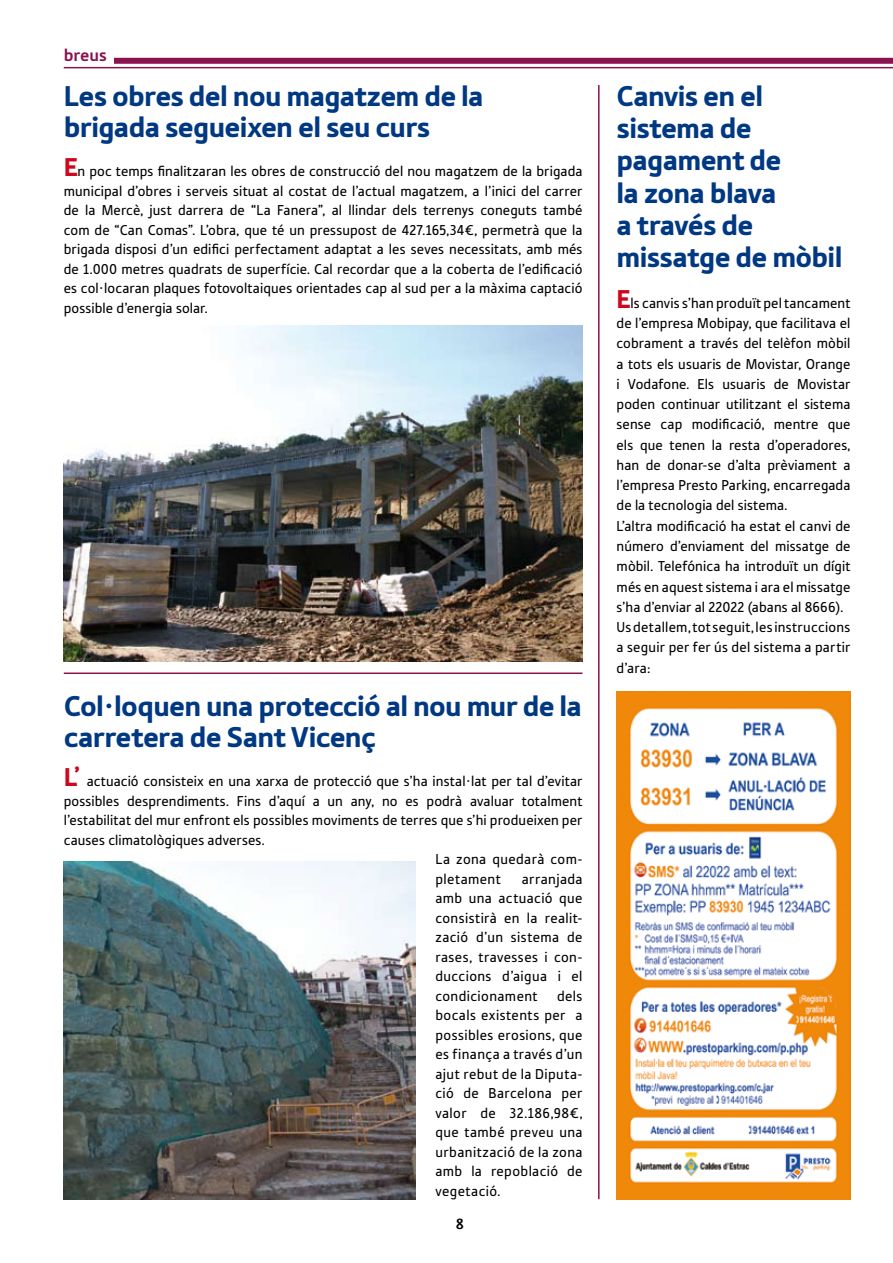
<style>
.page{position:relative;width:893px;height:1263px;background:#fff}
.page>*{position:absolute;margin:0;border:0;box-sizing:border-box;transform-origin:0 0}
.t1{font:900 30px/32.2px "Tabula ITC Std";letter-spacing:-.02em;color:#003882}
.t2{font:700 18px "Tabula ITC Std";letter-spacing:-.005em;color:#8a124f}
.t3{font:15px/19.5px "Tabula ITC Std";letter-spacing:.01em;color:#000;text-align:justify}
.t4{font:15px "Tabula ITC Std";letter-spacing:.03em;color:#000}
.t5{font:700 15px "Scala Sans";color:#000}
.s1{font-weight:900;font-size:27px;color:#cd071e}
</style>
<div class="page">
<hr style="left:64px;top:67px;width:829px;height:1px;background:#8a124f">
<div style="left:64px;top:58px;width:829px;height:6px;background:#8a124f"></div>
<div style="left:64px;top:43px;width:50px;height:22px;background:#fff"></div>
<img style="left:617px;top:691px;width:233px;height:508px">
<img style="left:64px;top:326px;width:519px;height:336px">
<hr style="left:598px;top:85px;width:2px;height:1114px;background:#8a124f">
<hr style="left:64px;top:672px;width:519px;height:2px;background:#8a124f">
<img style="left:64px;top:861px;width:351px;height:338px">
<p class="t2" style="left:64px;top:45px;width:45px">breus</p>
<h1 class="t1" style="left:64px;top:80px;width:421px;line-height:31.5px">Les obres del nou magatzem de la brigada segueixen el seu curs</h1>
<p class="t3" style="left:64px;top:161px;width:520px"><span class="s1">E</span>n poc temps finalitzaran les obres de construcció del nou magatzem de la brigada municipal d’obres i serveis situat al costat de l’actual magatzem, a l’inici del carrer de la Mercè, just darrera de “La Fanera”, al llindar dels terrenys coneguts també com de “Can Comas”. L’obra, que té un pressupost de 427.165,34€, permetrà que la brigada disposi d’un edifici perfectament adaptat a les seves necessitats, amb més de 1.000 metres quadrats de superfície. Cal recordar que a la coberta de l’edificació es col·locaran plaques fotovoltaiques orientades cap al sud per a la màxima captació possible d’energia solar.</p>
<h1 class="t1" style="left:64px;top:690px;width:520px;line-height:31.5px">Col·loquen una protecció al nou mur de la carretera de Sant Vicenç</h1>
<p class="t3" style="left:64px;top:771px;width:520px"><span class="s1">L’</span> actuació consisteix en una xarxa de protecció que s’ha instal·lat per tal d’evitar</p>
<p class="t3" style="left:64px;top:791px;width:520px">possibles desprendiments. Fins d’aquí a un any, no es podrà avaluar totalment</p>
<p class="t3" style="left:64px;top:810px;width:520px">l’estabilitat del mur enfront els possibles moviments de terres que s’hi produeixen per</p>
<p class="t3" style="left:64px;top:830px;width:202px">causes climatològiques adverses.</p>
<p class="t3" style="left:435px;top:849px;width:149px">La zona quedarà com-</p>
<p class="t4" style="left:435px;top:870px;width:67px">pletament</p>
<p class="t3" style="left:435px;top:869px;width:149px;text-indent:86px">arranjada amb una actuació que consistirà en la realit&shy;zació d’un sistema de rases, travesses i con&shy;duccions d’aigua i el condicionament</p>
<p class="t3" style="left:435px;top:986px;width:149px;text-indent:122px">dels bocals existents per a possibles erosions, que es finança a través d’un ajut rebut de la Diputa&shy;ció de Barcelona per valor de 32.186,98€, que també preveu una urbanització de la zona amb la repoblació de vegetació.</p>
<p class="t5" style="left:456px;top:1216px;width:9px">8</p>
<h1 class="t1" style="left:617px;top:79px;width:227px">Canvis en el sistema de pagament de<br>la zona blava<br>a través de missatge de mòbil</h1>
<p class="t3" style="left:617px;top:292px;width:235px;line-height:20.2px;text-align:left"><span class="s1">E</span>ls canvis s’han produït pel tancament de l’empresa Mobipay, que facilitava el cobrament a través del telèfon mòbil a tots els usuaris de Movistar, Orange i Vodafone. Els usuaris de Movistar poden continuar utilitzant el sistema sense cap modificació, mentre que els que tenen la resta d’operadores, han de donar-se d’alta prèviament a l’empresa Presto Parking, encarregada de la tecnologia del sistema.<br>L’altra modificació ha estat el canvi de número d’enviament del missatge de mòbil. Telefónica ha introduït un dígit més en aquest sistema i ara el missatge s’ha d’enviar al 22022 (abans al 8666).<br>Us detallem, tot seguit, les instruccions a seguir per fer ús del sistema a partir d’ara:</p>
</div>
